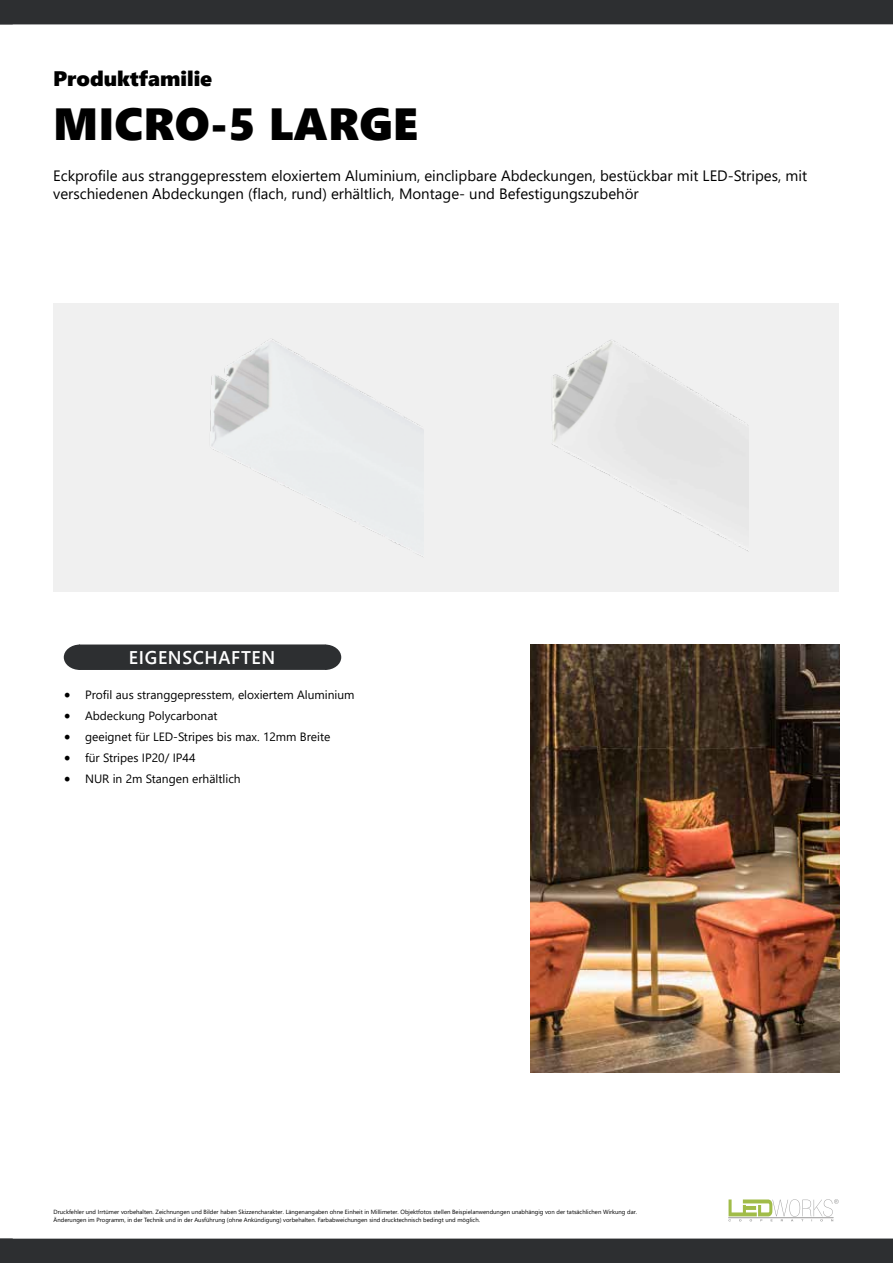
<style>
.page{position:relative;width:893px;height:1263px;background:#fff}
.page>*{position:absolute;margin:0;border:0;box-sizing:border-box;transform-origin:0 0}
.t1{font:45px "Segoe UI Black";color:#000}
.t2{font:21px "Segoe UI Black";color:#000}
.t3{font:600 18.3px "Segoe UI";letter-spacing:.035em;color:#fff}
.t4{font:15px/18px "Segoe UI";color:#000}
.t5{font:12px "Segoe UI";color:#000}
.t6{font:6px/7.2px "Segoe UI";color:#000}
.s1{font-family:"Minion Pro";font-size:18px}
</style>
<div class="page">
<div style="left:0;top:0;width:893px;height:24px;background:#2d2f31"></div>
<div style="left:0;top:1238px;width:893px;height:25px;background:#2d2f31"></div>
<svg style="left:728px;top:1199px;width:111px;height:22px"></svg>
<hr style="left:728px;top:1217px;width:105px;height:1px;background:#9a9999">
<div style="left:53px;top:303px;width:786px;height:289px;background:#f0f0f0"></div>
<img style="left:530px;top:644px;width:309px;height:429px">
<svg style="left:64px;top:644px;width:15px;height:26px"></svg>
<svg style="left:325px;top:644px;width:16px;height:26px"></svg>
<div style="left:79px;top:644px;width:246px;height:26px;background:#2d2f31"></div>
<img style="left:210px;top:339px;width:214px;height:218px">
<img style="left:551px;top:340px;width:197px;height:211px">
<h2 class="t2" style="left:53px;top:63px;width:161px">Produktfamilie</h2>
<h1 class="t1" style="left:53px;top:91px;width:366px">MICRO-5 LARGE</h1>
<h3 class="t4" style="left:53px;top:165px;width:755px">Eckprofile aus stranggepresstem eloxiertem Aluminium, einclipbare Abdeckungen, bestückbar mit LED-Stripes, mit verschiedenen Abdeckungen (flach, rund) erhältlich, Montage- und Befestigungszubehör</h3>
<h3 class="t3" style="left:129px;top:640px;width:148px">EIGENSCHAFTEN</h3>
<h3 class="t5" style="left:64px;top:683px;width:292px"><span class="s1">•</span> Profil aus stranggepresstem, eloxiertem Aluminium</h3>
<h3 class="t5" style="left:64px;top:704px;width:155px"><span class="s1">•</span> Abdeckung Polycarbonat</h3>
<h3 class="t5" style="left:64px;top:725px;width:268px"><span class="s1">•</span> geeignet für LED-Stripes bis max. 12mm Breite</h3>
<h3 class="t5" style="left:64px;top:746px;width:133px"><span class="s1">•</span> für Stripes IP20/ IP44</h3>
<h3 class="t5" style="left:64px;top:767px;width:178px"><span class="s1">•</span> NUR in 2m Stangen erhältlich</h3>
<p class="t6" style="left:54px;top:1208px;width:585px">Druckfehler und Irrtümer vorbehalten. Zeichnungen und Bilder haben Skizzencharakter. Längenangaben ohne Einheit in Millimeter. Objektfotos stellen Beispielanwendungen unabhängig von der tatsächlichen Wirkung dar.<br>Änderungen im Programm, in der Technik und in der Ausführung (ohne Ankündigung) vorbehalten. Farbabweichungen sind drucktechnisch bedingt und möglich.</p>
</div>
